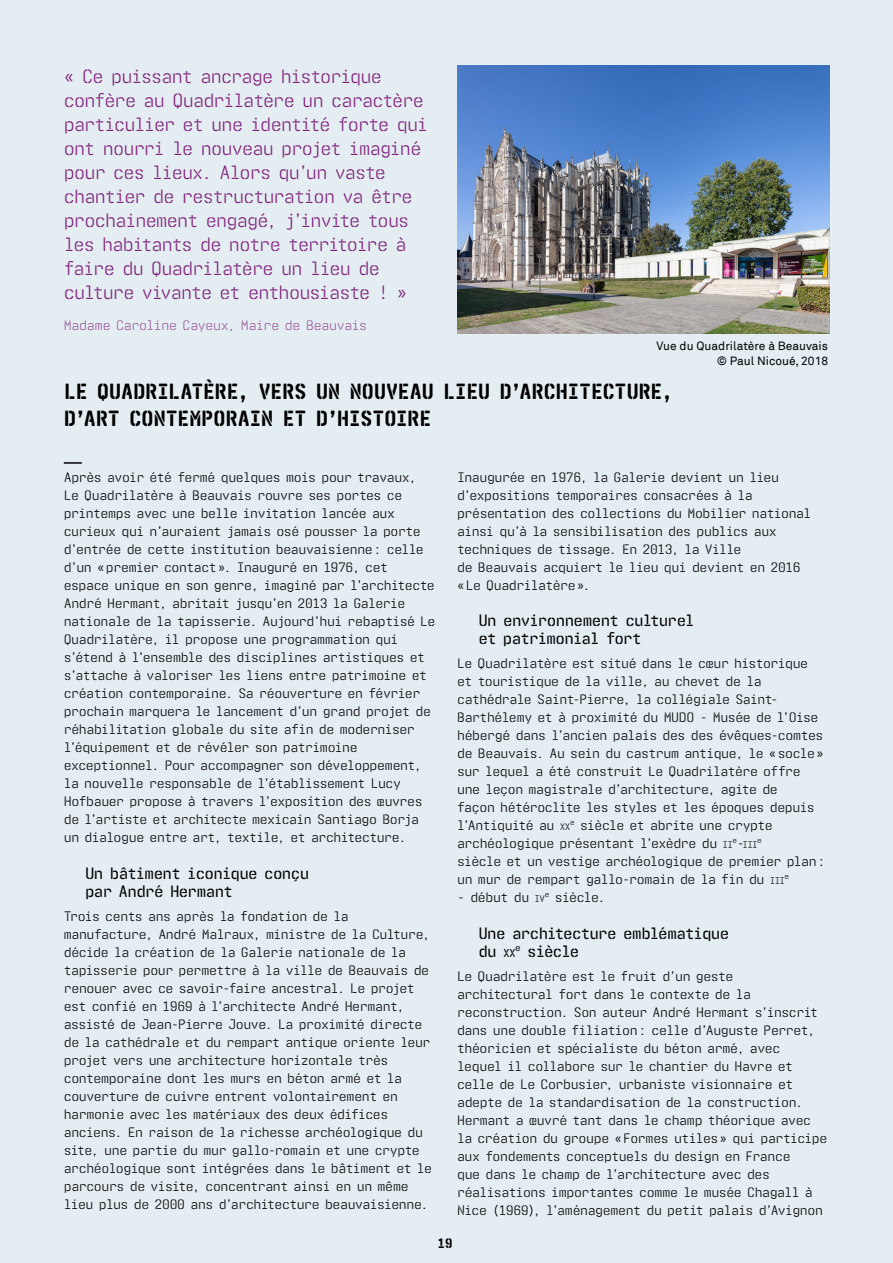
<style>
.page{position:relative;width:893px;height:1263px;background:#e4edf2}
.page>*{position:absolute;margin:0;border:0;box-sizing:border-box;transform-origin:0 0}
.t1{font:900 24px/27px "Realtime Stencil Rounded";letter-spacing:-.035em;color:#000}
.t2{font:21px/24px "Realtime Stencil Rounded";letter-spacing:-.045em;color:#80217c}
.t3{font:600 18px/18px "Realtime Stencil Rounded";letter-spacing:-.04em;color:#000}
.t4{font:15px/18px "Realtime Stencil Rounded";letter-spacing:-.035em;color:#000}
.t5{font:300 15px "Realtime Stencil Rounded";letter-spacing:-.02em;color:#80217c}
.t6{font:900 15px "Realtime Stencil Rounded";color:#000}
.t7{font:12px/15px "Akkurat";color:#000;text-align:right}
.t8{font:10.5px "Realtime Stencil Rounded";color:#000}
.t9{font:8.7px "Realtime Stencil Rounded";color:#000}
.s1{font-size:10.5px}
.s2{font-size:15px}
.s3{font-size:12.6px}
</style>
<div class="page">
<svg style="left:64px;top:462px;width:18px;height:2px"></svg>
<img style="left:457px;top:66px;width:372px;height:268px">
<p class="t2" style="left:64px;top:62px;width:366px">« Ce puissant ancrage historique confère au Quadrilatère un caractère particulier et une identité forte qui ont nourri le nouveau projet imaginé pour ces lieux. Alors qu’un vaste chantier de restructuration va être prochainement engagé, j’invite tous les habitants de notre territoire à faire du Quadrilatère un lieu de culture vivante et enthousiaste ! »</p>
<p class="t5" style="left:64px;top:316px;width:305px">Madame Caroline Cayeux, Maire de Beauvais</p>
<p class="t7" style="left:656px;top:339px;width:173px">Vue du Quadrilatère à Beauvais © Paul Nicoué, 2018</p>
<h1 class="t1" style="left:64px;top:376px;width:611px">LE QUADRILATÈRE, VERS UN NOUVEAU LIEU D’ARCHITECTURE,<br>D’ART CONTEMPORAIN ET D’HISTOIRE</h1>
<p class="t4" style="left:64px;top:467px;width:373px">Après avoir été fermé quelques mois pour travaux,<br>Le Quadrilatère à Beauvais rouvre ses portes ce printemps avec une belle invitation lancée aux curieux qui n’auraient jamais osé pousser la porte d’entrée de cette institution beauvaisienne: celle d’un «premier contact». Inauguré en 1976, cet espace unique en son genre, imaginé par l’architecte André Hermant, abritait jusqu’en 2013 la Galerie nationale de la tapisserie. Aujourd’hui rebaptisé Le Quadrilatère, il propose une programmation qui s’étend à l’ensemble des disciplines artistiques et s’attache à valoriser les liens entre patrimoine et création contemporaine. Sa réouverture en février prochain marquera le lancement d’un grand projet de réhabilitation globale du site afin de moderniser l’équipement et de révéler son patrimoine exceptionnel. Pour accompagner son développement, la nouvelle responsable de l’établissement Lucy Hofbauer propose à travers l’exposition des œuvres de l’artiste et architecte mexicain Santiago Borja un dialogue entre art, textile, et architecture.</p>
<p class="t3" style="left:85px;top:863px;width:226px">Un bâtiment iconique conçu par André Hermant</p>
<p class="t4" style="left:64px;top:906px;width:370px">Trois cents ans après la fondation de la manufacture, André Malraux, ministre de la Culture, décide la création de la Galerie nationale de la tapisserie pour permettre à la ville de Beauvais de renouer avec ce savoir-faire ancestral. Le projet est confié en 1969 à l’architecte André Hermant, assisté de Jean-Pierre Jouve. La proximité directe de la cathédrale et du rempart antique oriente leur projet vers une architecture horizontale très contemporaine dont les murs en béton armé et la couverture de cuivre entrent volontairement en harmonie avec les matériaux des deux édifices anciens. En raison de la richesse archéologique du site, une partie du mur gallo-romain et une crypte archéologique sont intégrées dans le bâtiment et le parcours de visite, concentrant ainsi en un même lieu plus de 2000 ans d’architecture beauvaisienne.</p>
<p class="t4" style="left:457px;top:467px;width:356px">Inaugurée en 1976, la Galerie devient un lieu d’expositions temporaires consacrées à la présentation des collections du Mobilier national ainsi qu’à la sensibilisation des publics aux techniques de tissage. En 2013, la Ville<br>de Beauvais acquiert le lieu qui devient en 2016 «Le Quadrilatère».</p>
<p class="t3" style="left:478px;top:610px;width:218px">Un environnement culturel et patrimonial fort</p>
<p class="t4" style="left:457px;top:653px;width:368px">Le Quadrilatère est situé dans le cœur historique et touristique de la ville, au chevet de la cathédrale Saint-Pierre, la collégiale Saint-Barthélemy et à proximité du MUDO - Musée de l’Oise hébergé dans l’ancien palais des des évêques-comtes de Beauvais. Au sein du castrum antique, le «socle» sur lequel a été construit Le Quadrilatère offre une leçon magistrale d’architecture, agite de<br>façon hétéroclite les styles et les époques depuis l’Antiquité au <span class="s1">XX</span><sup>e</sup> siècle et abrite une crypte archéologique présentant l’exèdre du <span class="s1">II</span></p>
<p class="t8" style="left:732px;top:837px;width:27px"><sup>e</sup><span class="s2">-</span>III</p>
<p class="t9" style="left:757px;top:834px;width:6px">e</p>
<p class="t4" style="left:457px;top:851px;width:370px">siècle et un vestige archéologique de premier plan: un mur de rempart gallo-romain de la fin du <span class="s1">III</span></p>
<p class="t9" style="left:785px;top:870px;width:6px">e</p>
<p class="t4" style="left:457px;top:887px;width:150px">- début du <span class="s1">IV</span><sup>e</sup> siècle.</p>
<p class="t3" style="left:478px;top:923px;width:252px">Une architecture emblématique du <span class="s3">xx</span><sup>e</sup> siècle</p>
<p class="t4" style="left:457px;top:966px;width:372px">Le Quadrilatère est le fruit d’un geste architectural fort dans le contexte de la reconstruction. Son auteur André Hermant s’inscrit dans une double filiation: celle d’Auguste Perret, théoricien et spécialiste du béton armé, avec lequel il collabore sur le chantier du Havre et celle de Le Corbusier, urbaniste visionnaire et adepte de la standardisation de la construction.<br>Hermant a œuvré tant dans le champ théorique avec la création du groupe «Formes utiles» qui participe aux fondements conceptuels du design en France<br>que dans le champ de l’architecture avec des réalisations importantes comme le musée Chagall à Nice (1969), l’aménagement du petit palais d’Avignon</p>
<p class="t6" style="left:437px;top:1233px;width:17px">19</p>
</div>
